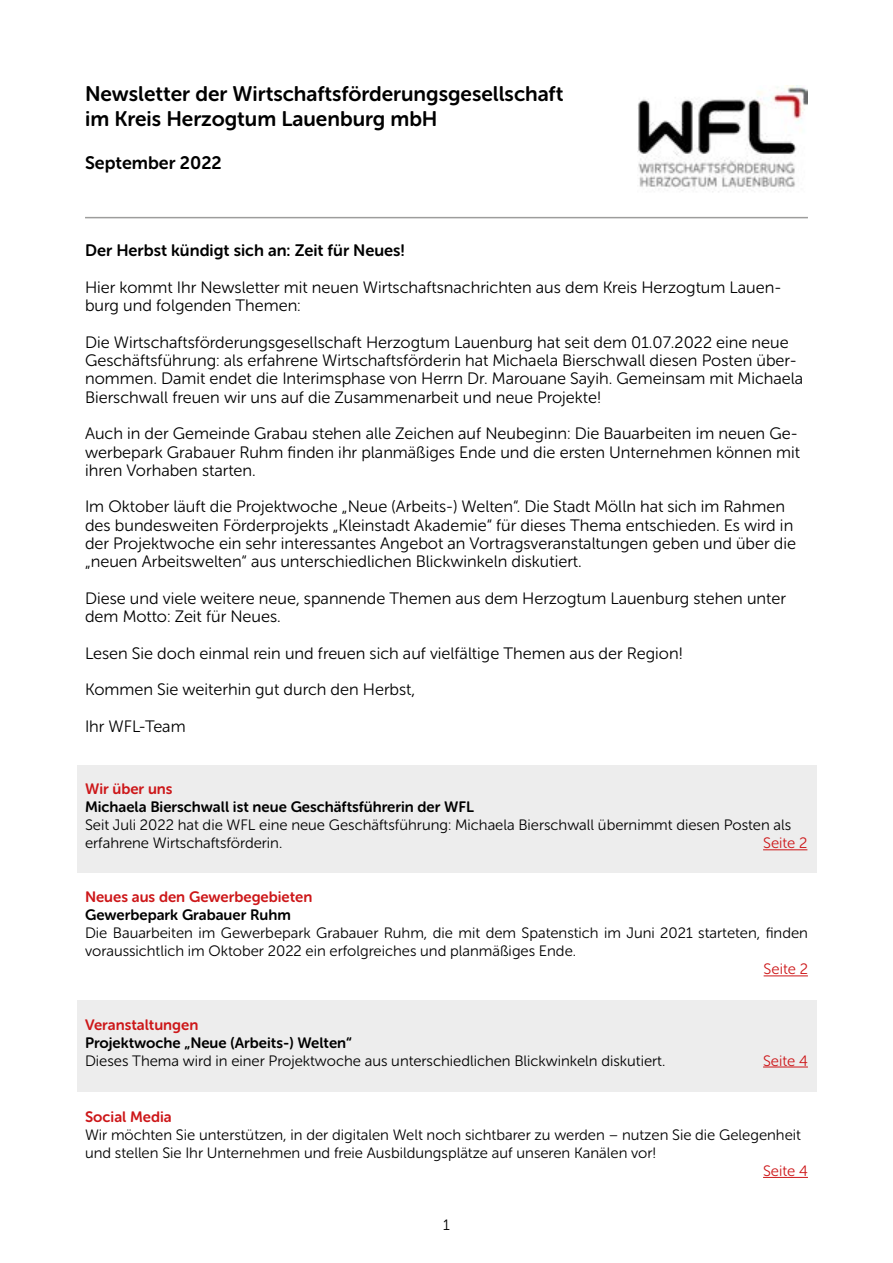
<style>
.page{position:relative;width:893px;height:1263px;background:#fff}
.page>*{position:absolute;margin:0;border:0;box-sizing:border-box;transform-origin:0 0}
.t1{font:21px/25.2px "Museo Sans Rounded 700";color:#000}
.t2{font:18px "Museo Sans Rounded 700";color:#000}
.t3{font:16.5px/18.3px "Museo Sans Rounded 300";color:#000}
.t4{font:16.5px "Museo Sans Rounded 700";color:#000}
.t5{font:15px/18px "Museo Sans Rounded 300";color:#000}
.t6{font:15px "Museo Sans Rounded 700";color:#000}
.t7{font:15px "Museo Sans Rounded 700";color:#cd1719}
.t8{font:15px "Museo Sans Rounded 300";color:#cd1719}
</style>
<div class="page">
<img style="left:638px;top:85px;width:170px;height:107px">
<hr style="left:85px;top:217px;width:723px;height:1px;background:#9d9d9c">
<div style="left:77px;top:765px;width:739px;height:108px;background:#ededed"></div>
<hr style="left:763px;top:849px;width:44px;height:1px;background:#cd1719">
<hr style="left:764px;top:975px;width:44px;height:1px;background:#cd1719">
<div style="left:77px;top:1001px;width:739px;height:91px;background:#ededed"></div>
<hr style="left:763px;top:1067px;width:45px;height:1px;background:#cd1719">
<hr style="left:763px;top:1177px;width:45px;height:1px;background:#cd1719">
<p class="t1" style="left:85px;top:81px;width:480px">Newsletter der Wirtschaftsförderungsgesellschaft im Kreis Herzogtum Lauenburg mbH</p>
<p class="t2" style="left:85px;top:153px;width:138px">September 2022</p>
<p class="t4" style="left:85px;top:241px;width:322px">Der Herbst kündigt sich an: Zeit für Neues!</p>
<p class="t3" style="left:85px;top:278px;width:698px">Hier kommt Ihr Newsletter mit neuen Wirtschaftsnachrichten aus dem Kreis Herzogtum Lauen&shy;burg und folgenden Themen:</p>
<p class="t3" style="left:85px;top:333px;width:720px">Die Wirtschaftsförderungsgesellschaft Herzogtum Lauenburg hat seit dem 01.07.2022 eine neue Geschäftsführung: als erfahrene Wirtschaftsförderin hat Michaela Bierschwall diesen Posten über&shy;nommen. Damit endet die Interimsphase von Herrn Dr. Marouane Sayih. Gemeinsam mit Michaela Bierschwall freuen wir uns auf die Zusammenarbeit und neue Projekte!</p>
<p class="t3" style="left:85px;top:425px;width:717px">Auch in der Gemeinde Grabau stehen alle Zeichen auf Neubeginn: Die Bauarbeiten im neuen Ge&shy;werbepark Grabauer Ruhm finden ihr planmäßiges Ende und die ersten Unternehmen können mit ihren Vorhaben starten.</p>
<p class="t3" style="left:85px;top:498px;width:713px">Im Oktober läuft die Projektwoche „Neue (Arbeits-) Welten“. Die Stadt Mölln hat sich im Rahmen des bundesweiten Förderprojekts „Kleinstadt Akademie“ für dieses Thema entschieden. Es wird in der Projektwoche ein sehr interessantes Angebot an Vortragsveranstaltungen geben und über die „neuen Arbeitswelten“ aus unterschiedlichen Blickwinkeln diskutiert.</p>
<p class="t3" style="left:85px;top:589px;width:702px">Diese und viele weitere neue, spannende Themen aus dem Herzogtum Lauenburg stehen unter dem Motto: Zeit für Neues.</p>
<p class="t3" style="left:85px;top:644px;width:599px">Lesen Sie doch einmal rein und freuen sich auf vielfältige Themen aus der Region!</p>
<p class="t3" style="left:85px;top:681px;width:332px">Kommen Sie weiterhin gut durch den Herbst,</p>
<p class="t3" style="left:85px;top:717px;width:102px">Ihr WFL-Team</p>
<p class="t7" style="left:85px;top:781px;width:89px">Wir über uns</p>
<p class="t6" style="left:85px;top:799px;width:390px">Michaela Bierschwall ist neue Geschäftsführerin der WFL</p>
<p class="t5" style="left:85px;top:816px;width:708px">Seit Juli 2022 hat die WFL eine neue Geschäftsführung: Michaela Bierschwall übernimmt diesen Posten als erfahrene Wirtschaftsförderin.</p>
<p class="t8" style="left:763px;top:835px;width:46px">Seite 2</p>
<p class="t7" style="left:85px;top:889px;width:229px">Neues aus den Gewerbegebieten</p>
<p class="t6" style="left:85px;top:907px;width:207px">Gewerbepark Grabauer Ruhm</p>
<p class="t5" style="left:85px;top:924px;width:724px">Die Bauarbeiten im Gewerbepark Grabauer Ruhm, die mit dem Spatenstich im Juni 2021 starteten, finden voraussichtlich im Oktober 2022 ein erfolgreiches und planmäßiges Ende.</p>
<p class="t8" style="left:764px;top:961px;width:46px">Seite 2</p>
<p class="t7" style="left:85px;top:1016px;width:115px">Veranstaltungen</p>
<p class="t6" style="left:85px;top:1034px;width:268px">Projektwoche „Neue (Arbeits-) Welten“</p>
<p class="t5" style="left:85px;top:1051px;width:582px">Dieses Thema wird in einer Projektwoche aus unterschiedlichen Blickwinkeln diskutiert.</p>
<p class="t8" style="left:763px;top:1052px;width:46px">Seite 4</p>
<p class="t7" style="left:85px;top:1108px;width:88px">Social Media</p>
<p class="t5" style="left:85px;top:1126px;width:717px">Wir möchten Sie unterstützen, in der digitalen Welt noch sichtbarer zu werden – nutzen Sie die Gelegenheit und stellen Sie Ihr Unternehmen und freie Ausbildungsplätze auf unseren Kanälen vor!</p>
<p class="t8" style="left:763px;top:1163px;width:46px">Seite 4</p>
<p class="t5" style="left:443px;top:1215px;width:8px">1</p>
</div>
